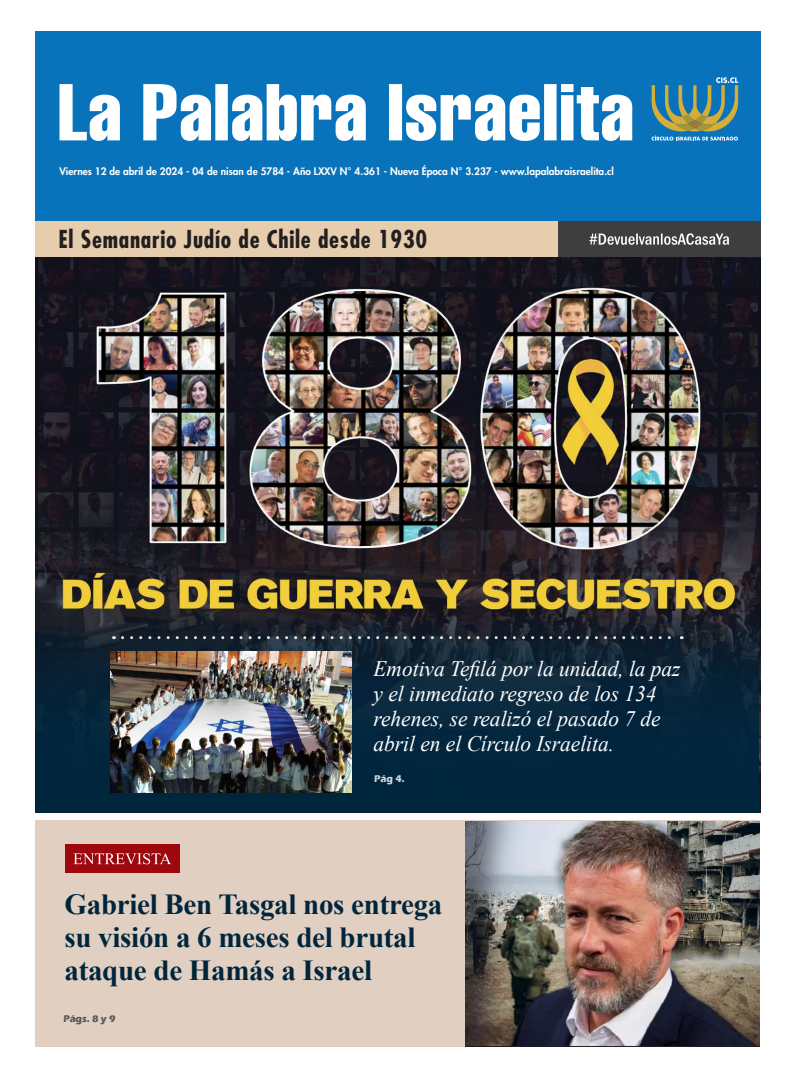
<style>
.page{position:relative;width:794px;height:1078px;background:#fff}
.page>*{position:absolute;margin:0;border:0;box-sizing:border-box;transform-origin:0 0}
.t1{font:700 29px/33px "Times New Roman";letter-spacing:-.01em;color:#00263e}
.t2{font:700 condensed 24px "Futura Std";letter-spacing:.03em;color:#231f20}
.t3{font:italic 22px/25px "Times New Roman";color:#fff}
.t4{font:800 10.1px "Futura Std";color:#fff}
.t5{font:700 10px "Eras ITC";color:#57585a}
.t6{font:700 10px "Eras ITC";color:#d1d2d4}
</style>
<div class="page">
<div style="left:34px;top:819px;width:726px;height:227px;background:#e1cfc1"></div>
<div style="left:2px;top:0;width:33px;height:1077px;background:#fff"></div>
<img style="left:35px;top:257px;width:725px;height:555px">
<div style="left:35px;top:31px;width:725px;height:190px;background:#0873ba"></div>
<svg style="left:59px;top:84px;width:573px;height:57px"></svg>
<svg style="left:651px;top:77px;width:87px;height:63px"></svg>
<svg style="left:35px;top:614px;width:723px;height:198px;background:#0a2538"></svg>
<img style="left:111px;top:651px;width:240px;height:141px">
<svg style="left:122px;top:636px;width:560px;height:3px;background:#49515c"></svg>
<svg style="left:35px;top:221px;width:725px;height:36px;background:#bba992"></svg>
<img style="left:465px;top:821px;width:295px;height:225px">
<div style="left:65px;top:844px;width:114px;height:28px;background:#9d070d"></div>
<svg style="left:73px;top:853px;width:98px;height:11px"></svg>
<p class="t4" style="left:59px;top:165px;width:556px">Viernes 12 de abril de 2024 - 04 de nisan de 5784 - Año LXXV N° 4.361 - Nueva Época N° 3.237 - www.lapalabraisraelita.cl</p>
<p class="t2" style="left:58px;top:224px;width:370px">El Semanario Judío de Chile desde 1930</p>
<p class="t3" style="left:373px;top:655px;width:308px">Emotiva Tefilá por la unidad, la paz y el inmediato regreso de los 134 rehenes, se realizó el pasado 7 de abril en el Círculo Israelita.</p>
<p class="t6" style="left:374px;top:772px;width:32px">Pág 4.</p>
<h1 class="t1" style="left:64px;top:886px;width:379px">Gabriel Ben Tasgal nos entrega su visión a 6 meses del brutal ataque de Hamás a Israel</h1>
<p class="t5" style="left:63px;top:1012px;width:54px">Págs. 8 y 9</p>
</div>
